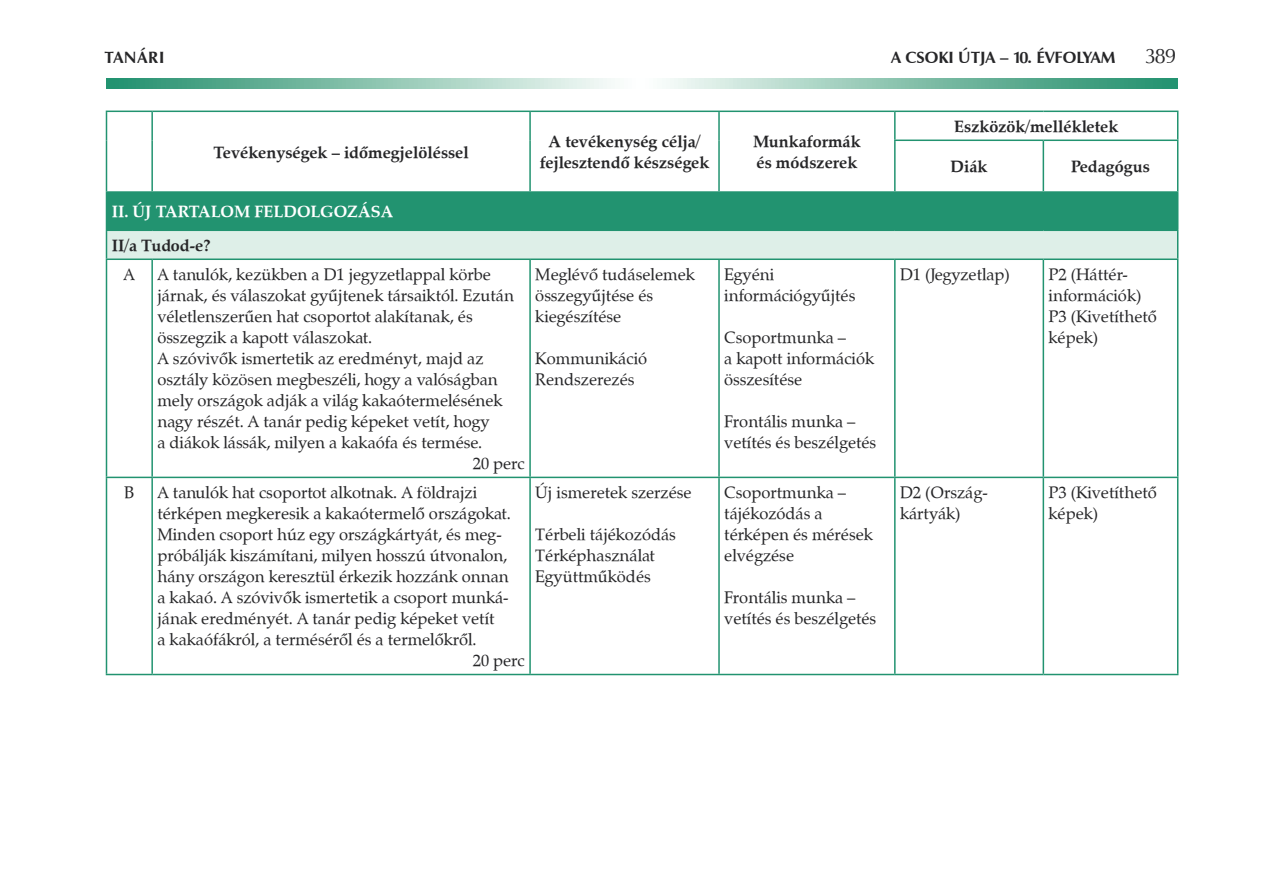
<style>
.page{position:relative;width:1263px;height:893px;background:#fff}
.page>*{position:absolute;margin:0;border:0;box-sizing:border-box;transform-origin:0 0}
.t1{font:21px "Zapf Humanist 601 PFL";color:#262628}
.t2{font:16.5px/21px "Zapf Calligraphic 801 PFL";color:#262628}
.t3{font:700 16.5px/21px "Zapf Calligraphic 801 PFL";color:#262628;text-align:center}
.t4{font:700 16.5px/33.6px "Zapf Calligraphic 801 PFL";color:#fff}
.t5{font:700 16.5px "Zapf Humanist 601 PFL";color:#262628}
.s1{color:#262628}
</style>
<div class="page">
<svg style="left:106px;top:78px;width:1072px;height:11px"></svg>
<div style="left:106px;top:192px;width:1072px;height:38px;background:#229370"></div>
<div style="left:106px;top:230px;width:1072px;height:29px;background:#deefe8"></div>
<hr style="left:106px;top:111px;width:46px;height:1px;background:#229370">
<svg style="left:106px;top:112px;width:1px;height:28px"></svg>
<hr style="left:152px;top:111px;width:378px;height:1px;background:#229370">
<hr style="left:151px;top:112px;width:2px;height:28px;background:#229370">
<hr style="left:530px;top:111px;width:189px;height:1px;background:#229370">
<hr style="left:529px;top:112px;width:2px;height:28px;background:#229370">
<hr style="left:719px;top:111px;width:176px;height:1px;background:#229370">
<hr style="left:718px;top:112px;width:2px;height:28px;background:#229370">
<hr style="left:895px;top:111px;width:148px;height:1px;background:#229370">
<svg style="left:894px;top:112px;width:1px;height:28px"></svg>
<hr style="left:1043px;top:111px;width:135px;height:1px;background:#229370">
<svg style="left:1177px;top:112px;width:1px;height:28px"></svg>
<hr style="left:106px;top:140px;width:1px;height:51px;background:#229370">
<hr style="left:151px;top:140px;width:2px;height:51px;background:#229370">
<hr style="left:529px;top:140px;width:2px;height:51px;background:#229370">
<hr style="left:718px;top:140px;width:2px;height:51px;background:#229370">
<hr style="left:894px;top:140px;width:149px;height:1px;background:#229370">
<hr style="left:894px;top:141px;width:1px;height:50px;background:#229370">
<hr style="left:1043px;top:140px;width:135px;height:1px;background:#229370">
<hr style="left:1042px;top:141px;width:2px;height:50px;background:#229370">
<hr style="left:1177px;top:141px;width:1px;height:50px;background:#229370">
<hr style="left:106px;top:191px;width:46px;height:2px;background:#229370">
<hr style="left:152px;top:191px;width:378px;height:2px;background:#229370">
<hr style="left:530px;top:191px;width:189px;height:2px;background:#229370">
<hr style="left:719px;top:191px;width:176px;height:2px;background:#229370">
<hr style="left:895px;top:191px;width:148px;height:2px;background:#229370">
<hr style="left:1043px;top:191px;width:135px;height:2px;background:#229370">
<hr style="left:106px;top:230px;width:46px;height:1px;background:#229370">
<svg style="left:106px;top:231px;width:1px;height:27px"></svg>
<hr style="left:152px;top:230px;width:378px;height:1px;background:#229370">
<hr style="left:530px;top:230px;width:189px;height:1px;background:#229370">
<hr style="left:719px;top:230px;width:176px;height:1px;background:#229370">
<hr style="left:895px;top:230px;width:148px;height:1px;background:#229370">
<hr style="left:1043px;top:230px;width:135px;height:1px;background:#229370">
<svg style="left:1177px;top:231px;width:1px;height:27px"></svg>
<hr style="left:106px;top:258px;width:46px;height:2px;background:#229370">
<hr style="left:106px;top:260px;width:1px;height:217px;background:#229370">
<hr style="left:152px;top:258px;width:378px;height:2px;background:#229370">
<hr style="left:151px;top:260px;width:2px;height:217px;background:#229370">
<hr style="left:530px;top:258px;width:189px;height:2px;background:#229370">
<hr style="left:529px;top:260px;width:2px;height:217px;background:#229370">
<hr style="left:719px;top:258px;width:176px;height:2px;background:#229370">
<hr style="left:718px;top:260px;width:2px;height:217px;background:#229370">
<hr style="left:895px;top:258px;width:148px;height:2px;background:#229370">
<hr style="left:894px;top:260px;width:1px;height:217px;background:#229370">
<hr style="left:1043px;top:258px;width:135px;height:2px;background:#229370">
<hr style="left:1042px;top:260px;width:2px;height:217px;background:#229370">
<hr style="left:1177px;top:260px;width:1px;height:217px;background:#229370">
<hr style="left:106px;top:477px;width:46px;height:1px;background:#229370">
<hr style="left:106px;top:478px;width:1px;height:196px;background:#229370">
<hr style="left:152px;top:477px;width:378px;height:1px;background:#229370">
<hr style="left:151px;top:478px;width:2px;height:196px;background:#229370">
<hr style="left:530px;top:477px;width:189px;height:1px;background:#229370">
<hr style="left:529px;top:478px;width:2px;height:196px;background:#229370">
<hr style="left:719px;top:477px;width:176px;height:1px;background:#229370">
<hr style="left:718px;top:478px;width:2px;height:196px;background:#229370">
<hr style="left:895px;top:477px;width:148px;height:1px;background:#229370">
<hr style="left:894px;top:478px;width:1px;height:196px;background:#229370">
<hr style="left:1043px;top:477px;width:135px;height:1px;background:#229370">
<hr style="left:1042px;top:478px;width:2px;height:196px;background:#229370">
<hr style="left:1177px;top:478px;width:1px;height:196px;background:#229370">
<hr style="left:106px;top:674px;width:46px;height:1px;background:#229370">
<hr style="left:152px;top:674px;width:378px;height:1px;background:#229370">
<hr style="left:530px;top:674px;width:189px;height:1px;background:#229370">
<hr style="left:719px;top:674px;width:176px;height:1px;background:#229370">
<hr style="left:895px;top:674px;width:148px;height:1px;background:#229370">
<hr style="left:1043px;top:674px;width:135px;height:1px;background:#229370">
<p class="t5" style="left:105px;top:47px;width:61px">TANÁRI</p>
<p class="t5" style="left:891px;top:47px;width:226px">A CSOKI ÚTJA – 10. ÉVFOLYAM</p>
<p class="t1" style="left:1145px;top:42px;width:33px">389</p>
<p class="t3" style="left:213px;top:141px;width:257px">Tevékenységek – időmegjelöléssel</p>
<p class="t3" style="left:540px;top:131px;width:171px">A tevékenység célja/ fejlesztendő készségek</p>
<p class="t3" style="left:753px;top:131px;width:109px;text-align:left">Munkaformák és módszerek</p>
<p class="t4" style="left:112px;top:195px;width:283px">II. ÚJ TARTALOM FELDOLGOZÁSA<br><span class="s1">II/a Tudod-e?</span></p>
<p class="t2" style="left:124px;top:264px;width:13px">A</p>
<p class="t2" style="left:157px;top:264px;width:335px">A tanulók, kezükben a D1 jegyzetlappal körbe</p>
<p class="t2" style="left:157px;top:285px;width:358px">járnak, és válaszokat gyûjtenek társaiktól. Ezután</p>
<p class="t2" style="left:157px;top:306px;width:317px">véletlenszerûen hat csoportot alakítanak, és</p>
<p class="t2" style="left:157px;top:327px;width:216px">összegzik a kapott válaszokat.</p>
<p class="t2" style="left:157px;top:348px;width:328px">A szóvivôk ismertetik az eredményt, majd az</p>
<p class="t2" style="left:157px;top:369px;width:342px">osztály közösen megbeszéli, hogy a valóságban</p>
<p class="t2" style="left:157px;top:390px;width:347px">mely országok adják a világ kakaótermelésének</p>
<p class="t2" style="left:157px;top:411px;width:334px">nagy részét. A tanár pedig képeket vetít, hogy</p>
<p class="t2" style="left:157px;top:432px;width:326px">a diákok lássák, milyen a kakaófa és termése.</p>
<p class="t2" style="left:473px;top:453px;width:53px">20 perc</p>
<p class="t2" style="left:124px;top:482px;width:12px">B</p>
<p class="t2" style="left:157px;top:482px;width:321px">A tanulók hat csoportot alkotnak. A földrajzi</p>
<p class="t2" style="left:157px;top:503px;width:355px">térképen megkeresik a kakaótermelô országokat.</p>
<p class="t2" style="left:157px;top:524px;width:346px">Minden csoport húz egy országkártyát, és meg-</p>
<p class="t2" style="left:157px;top:545px;width:351px">próbálják kiszámítani, milyen hosszú útvonalon,</p>
<p class="t2" style="left:157px;top:566px;width:353px">hány országon keresztül érkezik hozzánk onnan</p>
<p class="t2" style="left:157px;top:587px;width:353px">a kakaó. A szóvivôk ismertetik a csoport munká-</p>
<p class="t2" style="left:157px;top:608px;width:339px">jának eredményét. A tanár pedig képeket vetít</p>
<p class="t2" style="left:157px;top:629px;width:321px">a kakaófákról, a termésérôl és a termelôkrôl.</p>
<p class="t2" style="left:473px;top:650px;width:53px">20 perc</p>
<p class="t2" style="left:535px;top:264px;width:161px">Meglévô tudáselemek összegyûjtése és kiegészítése</p>
<p class="t2" style="left:535px;top:348px;width:113px">Kommunikáció<br>Rendszerezés</p>
<p class="t2" style="left:535px;top:482px;width:158px">Új ismeretek szerzése</p>
<p class="t2" style="left:535px;top:524px;width:142px">Térbeli tájékozódás<br>Térképhasználat<br>Együttmûködés</p>
<p class="t2" style="left:724px;top:264px;width:133px">Egyéni információgyûjtés</p>
<p class="t2" style="left:724px;top:327px;width:151px">Csoportmunka –<br>a kapott információk összesítése</p>
<p class="t2" style="left:724px;top:411px;width:154px">Frontális munka – vetítés és beszélgetés</p>
<p class="t2" style="left:724px;top:482px;width:150px">Csoportmunka – tájékozódás a térképen és mérések elvégzése</p>
<p class="t2" style="left:724px;top:587px;width:154px">Frontális munka – vetítés és beszélgetés</p>
<p class="t3" style="left:954px;top:115px;width:166px">Eszközök/mellékletek</p>
<p class="t3" style="left:951px;top:156px;width:38px">Diák</p>
<p class="t3" style="left:1071px;top:156px;width:80px">Pedagógus</p>
<p class="t2" style="left:900px;top:264px;width:111px">D1 (Jegyzetlap)</p>
<p class="t2" style="left:1048px;top:264px;width:110px">P2 (Háttér&shy;információk)<br>P3 (Kivetíthetô képek)</p>
<p class="t2" style="left:900px;top:482px;width:89px">D2 (Ország&shy;kártyák)</p>
<p class="t2" style="left:1048px;top:482px;width:110px">P3 (Kivetíthetô képek)</p>
</div>
